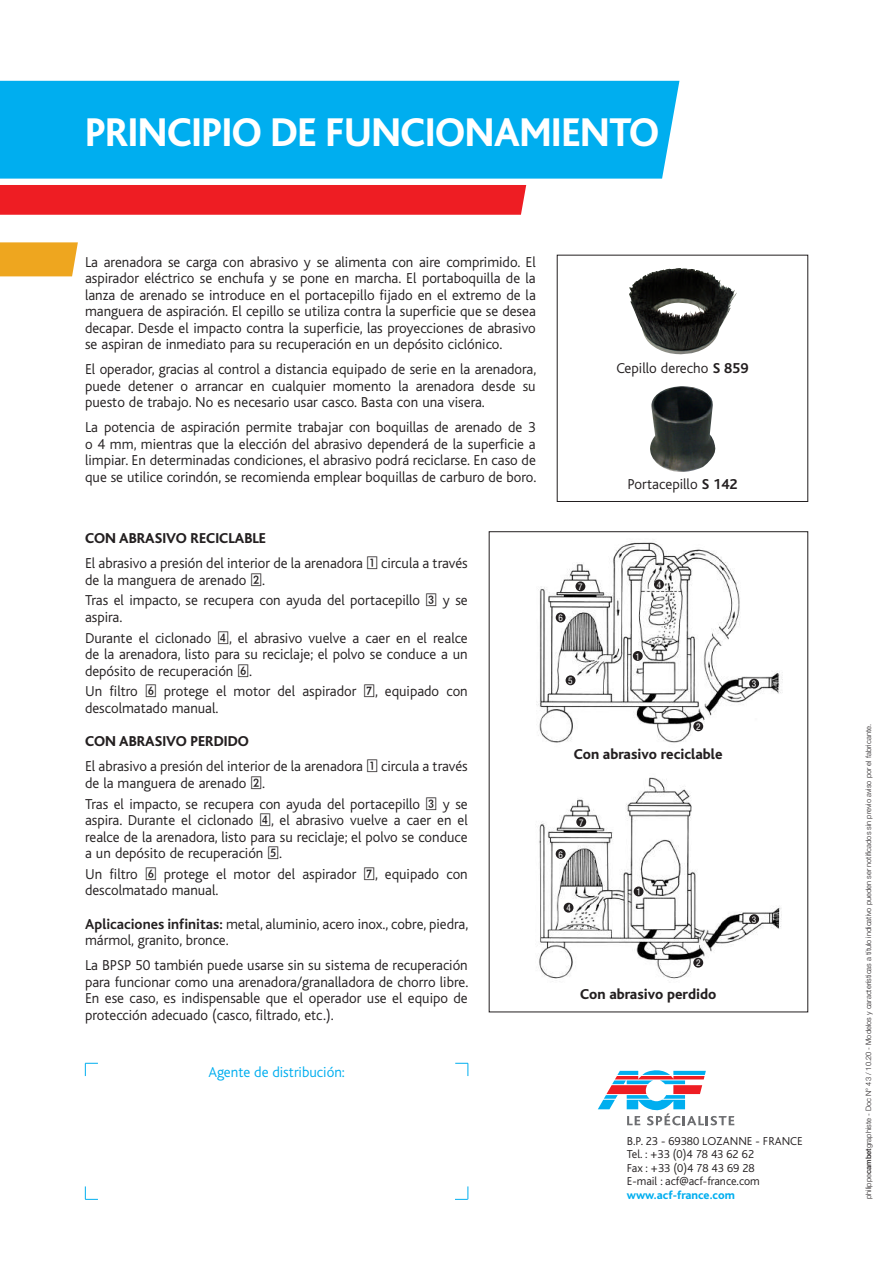
<style>
.page{position:relative;width:893px;height:1263px;background:#fff}
.page>*{position:absolute;margin:0;border:0;box-sizing:border-box;transform-origin:0 0}
.t1{font:800 42px "Bliss";letter-spacing:-.01em;color:#fff;scale:.96 1}
.t2{font:300 15px/16.5px "Bliss";color:#231f20}
.t3{font:800 15px "Bliss";color:#231f20}
.t4{font:300 15px "Bliss";color:#00aeef}
.t5{font:300 12px/13.5px "Bliss";color:#231f20}
.t6{font:800 12px "Bliss";color:#00aeef}
.t7{font:condensed 9.3px "Helvetica Neue";color:#fff}
.t8{font:300 7.5px "Helvetica Neue";color:#231f20}
.s1{font-weight:800}
.s2{font-family:"Bundesbahn Pi Three";font-weight:400}
.s3{font-weight:700}
.s4{font-weight:500}
</style>
<div class="page">
<svg style="left:0;top:242px;width:78px;height:34px;background:#eeaa2a"></svg>
<div style="left:0;top:81px;width:679px;height:98px;background:#00aeef"></div>
<div style="left:0;top:185px;width:526px;height:30px;background:#ee1d23"></div>
<svg style="left:597px;top:1070px;width:138px;height:56px"></svg>
<img style="left:629px;top:268px;width:108px;height:87px">
<img style="left:650px;top:386px;width:66px;height:86px">
<svg style="left:85px;top:1186px;width:13px;height:14px"></svg>
<svg style="left:455px;top:1186px;width:14px;height:14px"></svg>
<svg style="left:85px;top:1063px;width:13px;height:13px"></svg>
<svg style="left:455px;top:1063px;width:14px;height:13px"></svg>
<img style="left:536px;top:542px;width:247px;height:201px">
<div style="left:575px;top:581px;width:10px;height:10px;background:#231f20;border-radius:50%"></div>
<div style="left:556px;top:613px;width:10px;height:9px;background:#231f20;border-radius:50%"></div>
<div style="left:566px;top:675px;width:9px;height:10px;background:#231f20;border-radius:50%"></div>
<div style="left:633px;top:651px;width:10px;height:10px;background:#231f20;border-radius:50%"></div>
<div style="left:693px;top:721px;width:10px;height:10px;background:#231f20;border-radius:50%"></div>
<div style="left:749px;top:679px;width:10px;height:9px;background:#231f20;border-radius:50%"></div>
<div style="left:654px;top:579px;width:10px;height:10px;background:#231f20;border-radius:50%"></div>
<img style="left:539px;top:777px;width:243px;height:202px">
<div style="left:576px;top:817px;width:10px;height:10px;background:#231f20;border-radius:50%"></div>
<div style="left:556px;top:849px;width:10px;height:10px;background:#231f20;border-radius:50%"></div>
<div style="left:634px;top:886px;width:10px;height:10px;background:#231f20;border-radius:50%"></div>
<div style="left:693px;top:958px;width:10px;height:10px;background:#231f20;border-radius:50%"></div>
<div style="left:749px;top:914px;width:10px;height:10px;background:#231f20;border-radius:50%"></div>
<div style="left:564px;top:903px;width:9px;height:10px;background:#231f20;border-radius:50%"></div>
<h1 class="t1" style="left:85px;top:110px;width:600px">PRINCIPIO DE FUNCIONAMIENTO</h1>
<p class="t2" style="left:85px;top:254px;width:452px;text-align:justify">La arenadora se carga con abrasivo y se alimenta con aire comprimido. El aspirador eléctrico se enchufa y se pone en marcha. El portaboquilla de la lanza de arenado se introduce en el portacepillo fijado en el extremo de la manguera de aspiración. El cepillo se utiliza contra la superficie que se desea decapar. Desde el impacto contra la superficie, las proyecciones de abrasivo se aspiran de inmediato para su recuperación en un depósito ciclónico.</p>
<p class="t2" style="left:85px;top:361px;width:453px;text-align:justify">El operador, gracias al control a distancia equipado de serie en la arenadora, puede detener o arrancar en cualquier momento la arenadora desde su puesto de trabajo. No es necesario usar casco. Basta con una visera.</p>
<p class="t2" style="left:85px;top:419px;width:453px;text-align:justify">La potencia de aspiración permite trabajar con boquillas de arenado de 3 o 4 mm, mientras que la elección del abrasivo dependerá de la superficie a limpiar. En determinadas condiciones, el abrasivo podrá reciclarse. En caso de que se utilice corindón, se recomienda emplear boquillas de carburo de boro.</p>
<p class="t2" style="left:85px;top:526px;width:384px;line-height:25px"><span class="s1">CON ABRASIVO RECICLABLE<br></span>El abrasivo a presión del interior de la arenadora <span class="s2">1</span> circula a través</p>
<p class="t2" style="left:85px;top:569px;width:384px;line-height:20.7px">de la manguera de arenado <span class="s2">2</span>.<br>Tras el impacto, se recupera con ayuda del portacepillo <span class="s2">3</span> y se</p>
<p class="t2" style="left:85px;top:607px;width:384px;line-height:20.7px">aspira.<br>Durante el ciclonado <span class="s2">4</span>, el abrasivo vuelve a caer en el realce</p>
<p class="t2" style="left:85px;top:646px;width:384px">de la arenadora, listo para su reciclaje; el polvo se conduce a un depósito de recuperación <span class="s2">6</span>.</p>
<p class="t2" style="left:85px;top:683px;width:384px">Un filtro <span class="s2">6</span> protege el motor del aspirador <span class="s2">7</span>, equipado con descolmatado manual.</p>
<p class="t2" style="left:85px;top:729px;width:384px;line-height:25px"><span class="s1">CON ABRASIVO PERDIDO<br></span>El abrasivo a presión del interior de la arenadora <span class="s2">1</span> circula a través</p>
<p class="t2" style="left:85px;top:773px;width:384px;line-height:20.7px">de la manguera de arenado <span class="s2">2</span>.<br>Tras el impacto, se recupera con ayuda del portacepillo <span class="s2">3</span> y se</p>
<p class="t2" style="left:85px;top:812px;width:384px;text-align:justify">aspira. Durante el ciclonado <span class="s2">4</span>, el abrasivo vuelve a caer en el realce de la arenadora, listo para su reciclaje; el polvo se conduce a un depósito de recuperación <span class="s2">5</span>.</p>
<p class="t2" style="left:85px;top:866px;width:384px">Un filtro <span class="s2">6</span> protege el motor del aspirador <span class="s2">7</span>, equipado con descolmatado manual.</p>
<p class="t2" style="left:85px;top:916px;width:385px"><span class="s3">Aplicaciones infinitas:</span> metal, aluminio, acero inox., cobre, piedra, mármol, granito, bronce.</p>
<p class="t2" style="left:85px;top:957px;width:385px;text-align:justify">La BPSP 50 también puede usarse sin su sistema de recuperación para funcionar como una arenadora/granalladora de chorro libre.<br>En ese caso, es indispensable que el operador use el equipo de protección adecuado (casco, filtrado, etc.).</p>
<p class="t4" style="left:208px;top:1064px;width:138px">Agente de distribución:</p>
<p class="t2" style="left:616px;top:360px;width:133px">Cepillo derecho <span class="s3">S 859</span></p>
<p class="t2" style="left:627px;top:476px;width:112px">Portacepillo <span class="s3">S 142</span></p>
<p class="t7" style="left:558px;top:612px;width:6px">6</p>
<p class="t7" style="left:578px;top:581px;width:6px">7</p>
<p class="t7" style="left:568px;top:675px;width:6px">5</p>
<p class="t7" style="left:657px;top:579px;width:6px">4</p>
<p class="t7" style="left:636px;top:651px;width:6px">1</p>
<p class="t7" style="left:696px;top:721px;width:6px">2</p>
<p class="t3" style="left:574px;top:746px;width:150px">Con abrasivo reciclable</p>
<p class="t7" style="left:558px;top:849px;width:6px">6</p>
<p class="t7" style="left:579px;top:817px;width:6px">7</p>
<p class="t7" style="left:566px;top:903px;width:6px">4</p>
<p class="t7" style="left:636px;top:886px;width:6px">1</p>
<p class="t7" style="left:696px;top:958px;width:6px">2</p>
<p class="t3" style="left:580px;top:986px;width:138px">Con abrasivo perdido</p>
<p class="t7" style="left:752px;top:679px;width:6px">3</p>
<p class="t7" style="left:752px;top:914px;width:6px">3</p>
<p class="t5" style="left:627px;top:1134px;width:178px">B.P. 23 - 69380 LOZANNE - FRANCE<br>Tel. : +33 (0)4 78 43 62 62<br>Fax : +33 (0)4 78 43 69 28<br>E-mail : acf@acf-france.com</p>
<p class="t6" style="left:627px;top:1188px;width:110px">www.acf-france.com</p>
<p class="t8" style="left:864px;top:1199px;width:476px;rotate:-90deg">philippe<span class="s4">cambet</span>graphiste - Doc N° 43 / 10.20 - Modelos y características a título indicativo pueden ser notificados sin previo aviso por el fabricante.</p>
</div>
